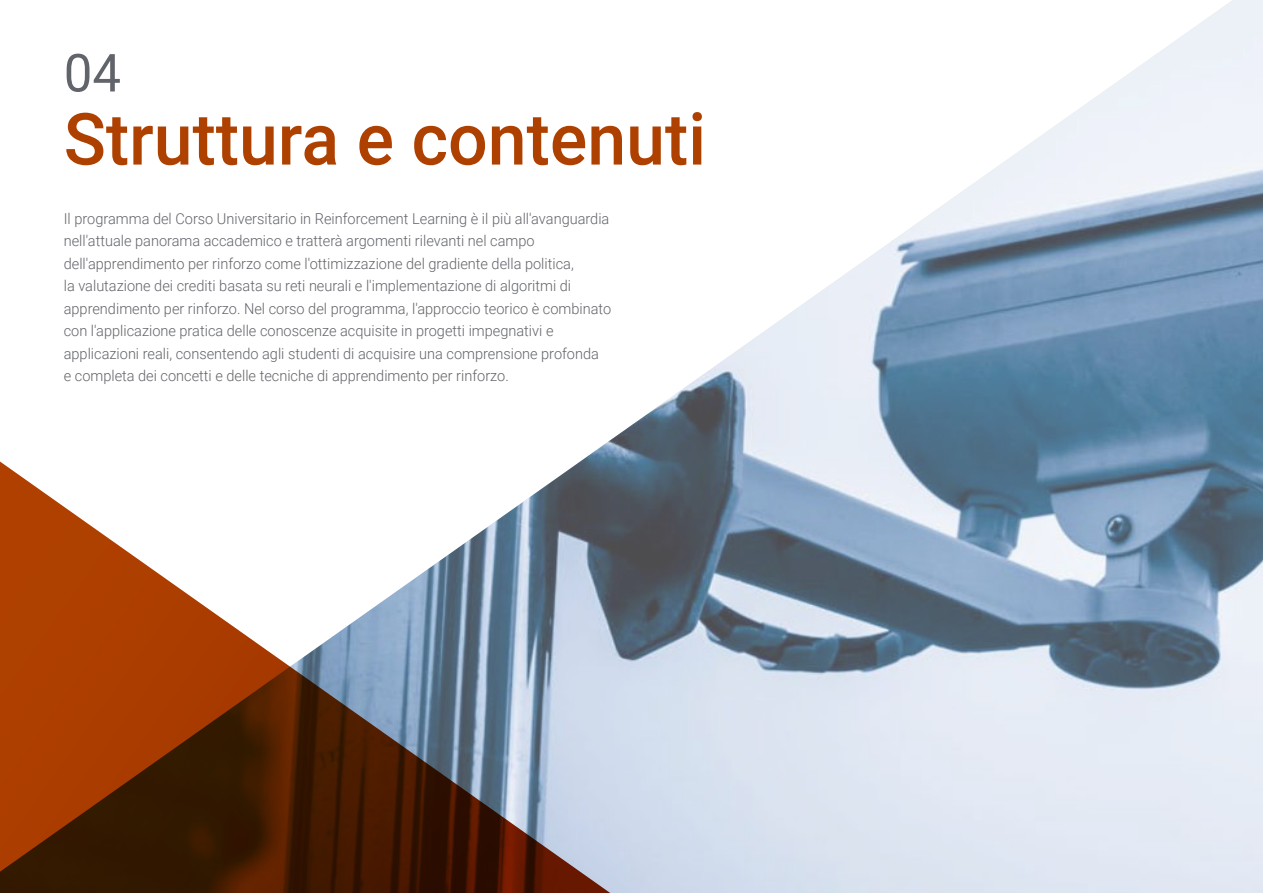
<style>
.page{position:relative;width:1263px;height:893px;background:#fff}
.page>*{position:absolute;margin:0;border:0;box-sizing:border-box;transform-origin:0 0}
.t1{font:500 72px "Roboto";color:#ae4000}
.t2{font:52.5px "Roboto";color:#61646a}
.t3{font:300 15px/22.5px "Roboto";color:#61646a}
</style>
<div class="page">
<img style="left:602px;top:0;width:661px;height:893px">
<svg style="left:0;top:446px;width:640px;height:447px"></svg>
<h2 class="t2" style="left:64px;top:36px;width:59px">04</h2>
<h1 class="t1" style="left:64px;top:89px;width:644px">Struttura e contenuti</h1>
<p class="t3" style="left:64px;top:207px;width:549px">Il programma del Corso Universitario in Reinforcement Learning è il più all'avanguardia nell'attuale panorama accademico e tratterà argomenti rilevanti nel campo dell'apprendimento per rinforzo come l'ottimizzazione del gradiente della politica,<br>la valutazione dei crediti basata su reti neurali e l'implementazione di algoritmi di apprendimento per rinforzo. Nel corso del programma, l'approccio teorico è combinato con l'applicazione pratica delle conoscenze acquisite in progetti impegnativi e applicazioni reali, consentendo agli studenti di acquisire una comprensione profonda<br>e completa dei concetti e delle tecniche di apprendimento per rinforzo.</p>
</div>
